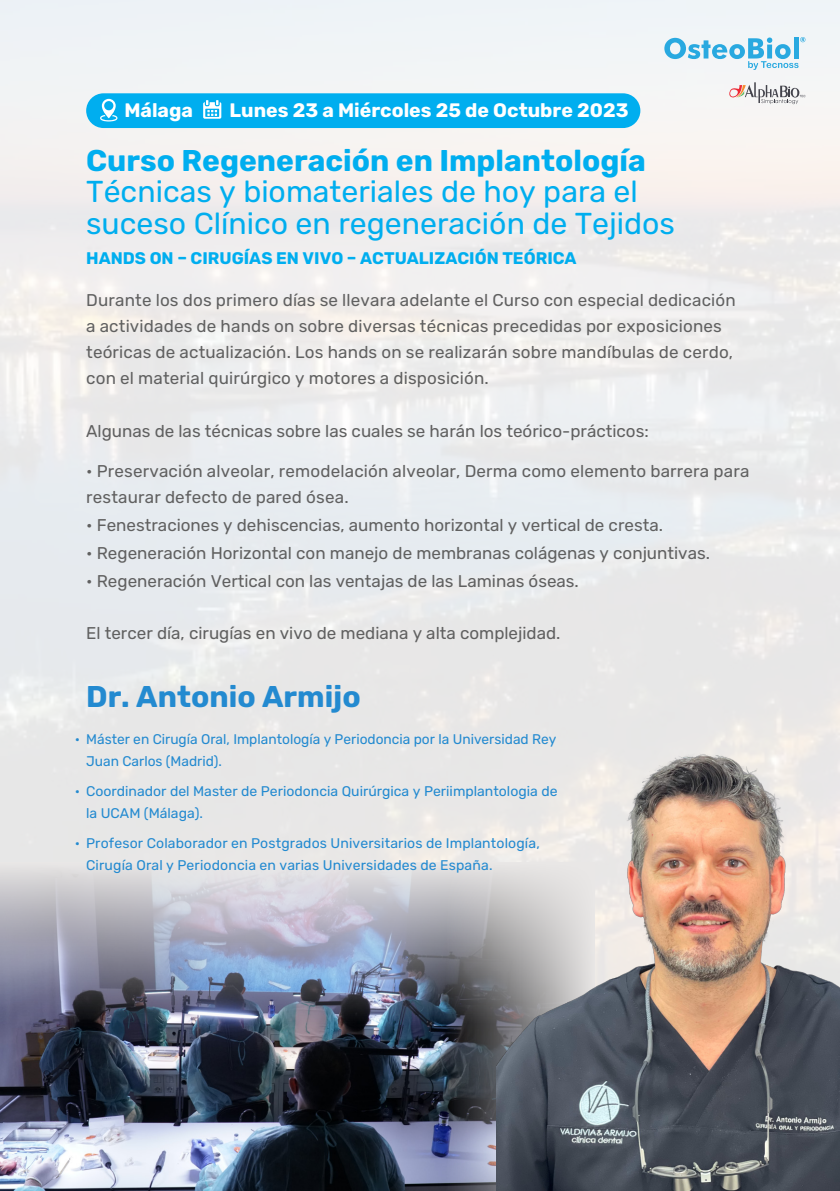
<style>
.page{position:relative;width:840px;height:1191px;background:#fff}
.page>*{position:absolute;margin:0;border:0;box-sizing:border-box;transform-origin:0 0}
.t1{font:300 30.2px/31.6px "Rubik";color:#00aeef}
.t2{font:700 30px "Rubik";color:#00aeef}
.t3{font:700 30px "Rubik";color:#238ad0}
.t4{font:700 19.4px "Rubik";color:#fff}
.t5{font:300 17px/26px "Rubik";letter-spacing:.01em;color:#606060}
.t6{font:700 16.8px "Rubik";color:#00aeef}
.t7{font:300 14px/22px "Rubik";color:#238ad0}
</style>
<div class="page">
<img style="left:0;top:0;width:839px;height:863px">
<img style="left:0;top:1024px;width:444px;height:167px">
<img style="left:0;top:863px;width:444px;height:161px">
<svg style="left:444px;top:863px;width:52px;height:328px;background:#737681"></svg>
<svg style="left:728px;top:82px;width:77px;height:22px"></svg>
<div style="left:86px;top:93px;width:554px;height:35px;background:#00aeef;border-radius:17px"></div>
<svg style="left:203px;top:100px;width:18px;height:19px"></svg>
<svg style="left:100px;top:99px;width:17px;height:22px"></svg>
<img style="left:496px;top:747px;width:343px;height:444px">
<svg style="left:664px;top:37px;width:141px;height:33px"></svg>
<p class="t4" style="left:124px;top:100px;width:70px">Málaga</p>
<p class="t4" style="left:229px;top:100px;width:400px">Lunes 23 a Miércoles 25 de Octubre 2023</p>
<h2 class="t2" style="left:86px;top:143px;width:561px">Curso Regeneración en Implantología</h2>
<h1 class="t1" style="left:86px;top:177px;width:590px">Técnicas y biomateriales de hoy para el suceso Clínico en regeneración de Tejidos</h1>
<p class="t6" style="left:86px;top:249px;width:491px">HANDS ON – CIRUGÍAS EN VIVO – ACTUALIZACIÓN TEÓRICA</p>
<p class="t5" style="left:86px;top:288px;width:650px">Durante los dos primero días se llevara adelante el Curso con especial dedicación a actividades de hands on sobre diversas técnicas precedidas por exposiciones teóricas de actualización. Los hands on se realizarán sobre mandíbulas de cerdo, con el material quirúrgico y motores a disposición.</p>
<p class="t5" style="left:86px;top:418px;width:563px">Algunas de las técnicas sobre las cuales se harán los teórico-prácticos:</p>
<p class="t5" style="left:86px;top:458px;width:664px">• Preservación alveolar, remodelación alveolar, Derma como elemento barrera para restaurar defecto de pared ósea.</p>
<p class="t5" style="left:86px;top:512px;width:578px">• Fenestraciones y dehiscencias, aumento horizontal y vertical de cresta.</p>
<p class="t5" style="left:86px;top:540px;width:625px">• Regeneración Horizontal con manejo de membranas colágenas y conjuntivas.</p>
<p class="t5" style="left:86px;top:568px;width:494px">• Regeneración Vertical con las ventajas de las Laminas óseas.</p>
<p class="t5" style="left:86px;top:620px;width:475px">El tercer día, cirugías en vivo de mediana y alta complejidad.</p>
<h2 class="t3" style="left:86px;top:680px;width:276px">Dr. Antonio Armijo</h2>
<p class="t7" style="left:86px;top:728px;width:471px;text-indent:-11px">• Máster en Cirugía Oral, Implantología y Periodoncia por la Universidad Rey<br>Juan Carlos (Madrid).</p>
<p class="t7" style="left:86px;top:780px;width:472px;text-indent:-11px">• Coordinador del Master de Periodoncia Quirúrgica y Periimplantologia de la UCAM (Málaga).</p>
<p class="t7" style="left:86px;top:832px;width:455px;text-indent:-11px">• Profesor Colaborador en Postgrados Universitarios de Implantología,<br>Cirugía Oral y Periodoncia en varias Universidades de España.</p>
</div>
